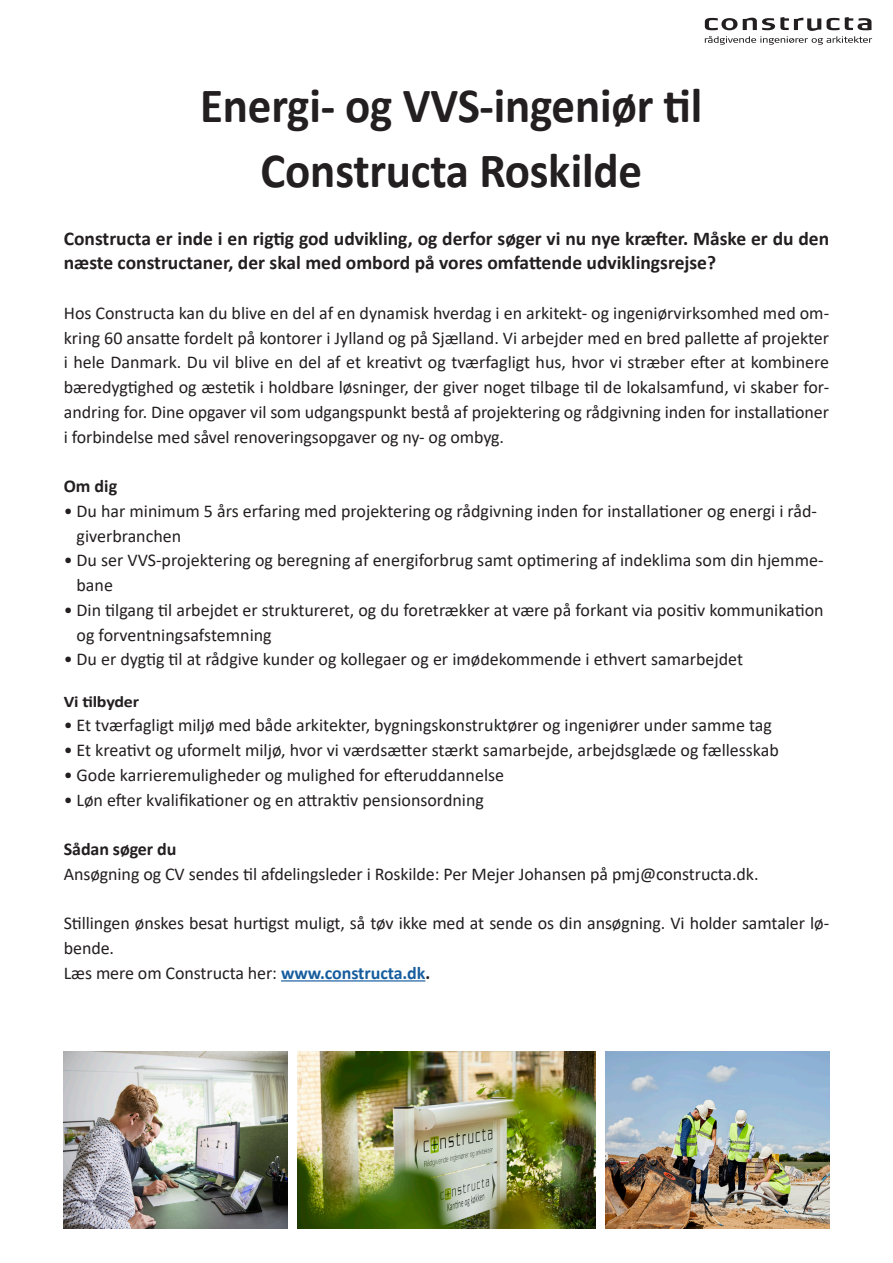
<style>
.page{position:relative;width:893px;height:1263px;background:#fff}
.page>*{position:absolute;margin:0;border:0;box-sizing:border-box;transform-origin:0 0}
.Indløbstekst{font:700 49.5px "Calibri";letter-spacing:-.005em;color:#231f20;scale:.95 1}
.Brødtekst{font:700 19.5px/24.8px "Calibri";color:#231f20}
.Brødtekst-2{font:18px/24.8px "Calibri";color:#231f20}
.Brødtekst-3{font:700 18px "Calibri";letter-spacing:-.005em;color:#231f20}
.Mellem{font:700 18px "Calibri";color:#231f20}
.Mellem-2{font:700 16.2px "Calibri";letter-spacing:-.01em;color:#231f20;scale:1.11 1}
.s1{font-weight:700;color:#175d9e}
.s2{font-weight:700}
</style>
<div class="page">
<hr style="left:281px;top:980px;width:144px;height:1px;background:#175d9e">
<img style="left:298px;top:1052px;width:297px;height:177px">
<img style="left:606px;top:1052px;width:223px;height:177px">
<img style="left:64px;top:1052px;width:223px;height:177px">
<svg style="left:705px;top:17px;width:167px;height:28px"></svg>
<p class="Indløbstekst" style="left:200px;top:71px;width:530px">Energi- og VVS-ingeniør til</p>
<p class="Indløbstekst" style="left:261px;top:135px;width:403px">Constructa Roskilde</p>
<p class="Brødtekst" style="left:64px;top:225px;width:767px">Constructa er inde i en rigtig god udvikling, og derfor søger vi nu nye kræfter. Måske er du den næste constructaner, der skal med ombord på vores omfattende udviklingsrejse?</p>
<p class="Brødtekst-2" style="left:64px;top:300px;width:767px;text-align:justify">Hos Constructa kan du blive en del af en dynamisk hverdag i en arkitekt- og ingeniørvirksomhed med om&shy;kring 60 ansatte fordelt på kontorer i Jylland og på Sjælland. Vi arbejder med en bred pallette af projekter i hele Danmark. Du vil blive en del af et kreativt og tværfagligt hus, hvor vi stræber efter at kombinere bæredygtighed og æstetik i holdbare løsninger, der giver noget tilbage til de lokalsamfund, vi skaber for&shy;andring for. Dine opgaver vil som udgangspunkt bestå af projektering og rådgivning inden for installationer i forbindelse med såvel renoveringsopgaver og ny- og ombyg.</p>
<p class="Mellem" style="left:64px;top:473px;width:55px">Om dig</p>
<p class="Brødtekst-2" style="left:77px;top:498px;width:742px;text-indent:-13px">• Du har minimum 5 års erfaring med projektering og rådgivning inden for installationer og energi i råd&shy;giverbranchen</p>
<p class="Brødtekst-2" style="left:77px;top:547px;width:748px;text-indent:-13px">• Du ser VVS-projektering og beregning af energiforbrug samt optimering af indeklima som din hjemme&shy;bane</p>
<p class="Brødtekst-2" style="left:77px;top:597px;width:749px;text-indent:-13px">• Din tilgang til arbejdet er struktureret, og du foretrækker at være på forkant via positiv kommunikation og forventningsafstemning</p>
<p class="Brødtekst-2" style="left:64px;top:646px;width:681px">• Du er dygtig til at rådgive kunder og kollegaer og er imødekommende i ethvert samarbejdet</p>
<p class="Mellem-2" style="left:64px;top:690px;width:69px">Vi tilbyder</p>
<p class="Brødtekst-2" style="left:64px;top:712px;width:710px">• Et tværfagligt miljø med både arkitekter, bygningskonstruktører og ingeniører under samme tag</p>
<p class="Brødtekst-2" style="left:64px;top:737px;width:717px">• Et kreativt og uformelt miljø, hvor vi værdsætter stærkt samarbejde, arbejdsglæde og fællesskab</p>
<p class="Brødtekst-2" style="left:64px;top:762px;width:442px">• Gode karrieremuligheder og mulighed for efteruddannelse</p>
<p class="Brødtekst-2" style="left:64px;top:787px;width:422px">• Løn efter kvalifikationer og en attraktiv pensionsordning</p>
<p class="Brødtekst-3" style="left:64px;top:836px;width:114px">Sådan søger du</p>
<p class="Brødtekst-2" style="left:64px;top:861px;width:696px">Ansøgning og CV sendes til afdelingsleder i Roskilde: Per Mejer Johansen på pmj@constructa.dk.</p>
<p class="Brødtekst-2" style="left:64px;top:910px;width:767px">Stillingen ønskes besat hurtigst muligt, så tøv ikke med at sende os din ansøgning. Vi holder samtaler lø&shy;bende.</p>
<p class="Brødtekst-2" style="left:64px;top:960px;width:368px">Læs mere om Constructa her: <span class="s1">www.constructa.dk</span><span class="s2">.</span></p>
</div>
